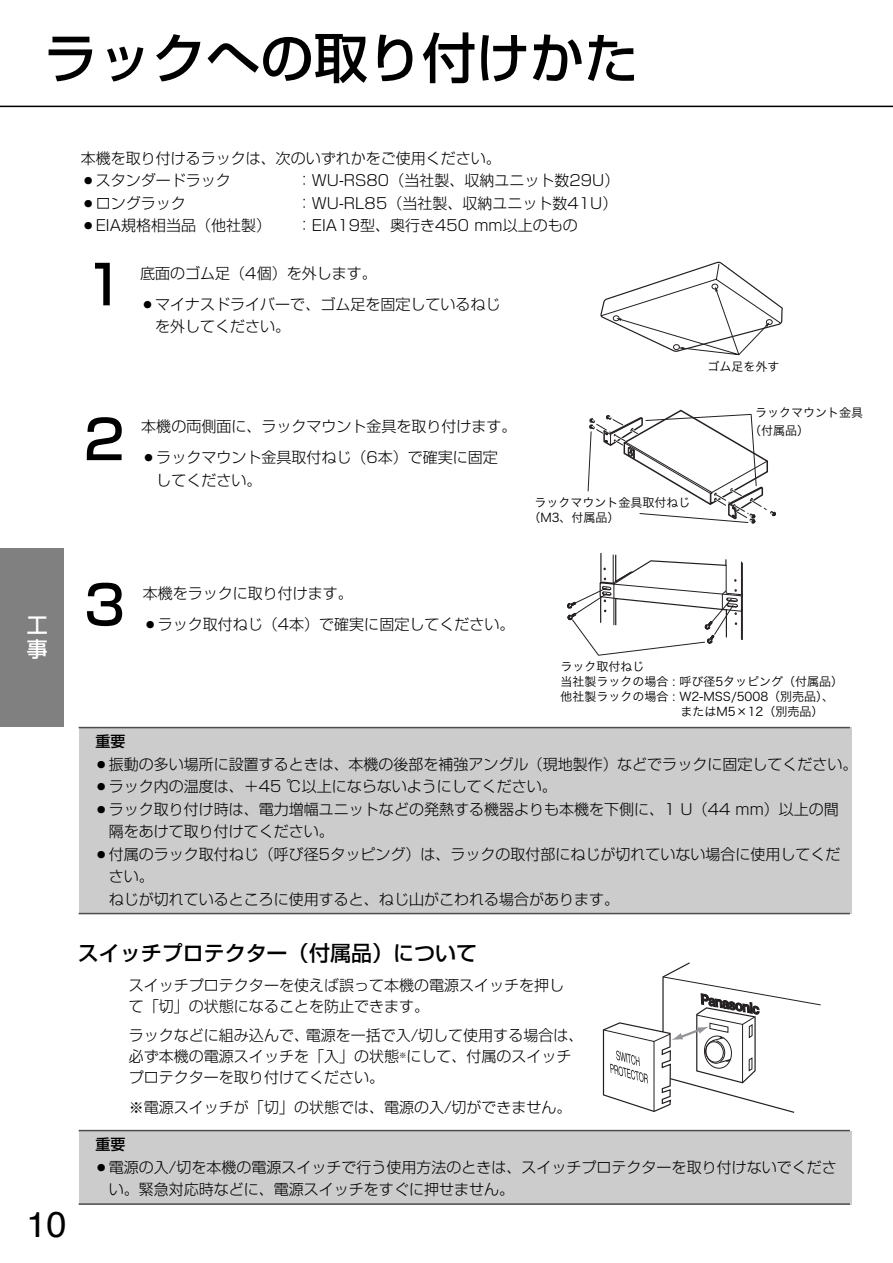
<style>
.page{position:relative;width:893px;height:1263px;background:#fff}
.page>*{position:absolute;margin:0;border:0;box-sizing:border-box;transform-origin:0 0}
.t1{font:500 54px "Shin Go";color:#000}
.t2{font:36px "Helvetica";color:#000}
.t3{font:500 21px "Shin Go";color:#000}
.t4{font:500 21px/24px "Shin Go";color:#fff}
.t5{font:300 15px/22.5px "Shin Go";color:#000}
.t6{font:500 15px "Shin Go";color:#000}
.t7{font:12px/18px "Hira Kaku Pro W3";color:#000}
</style>
<div class="page">
<hr style="left:0;top:106px;width:892px;height:1px;background:#000">
<div style="left:0;top:548px;width:64px;height:178px;background:#808080"></div>
<div style="left:79px;top:728px;width:772px;height:186px;background:#ccc"></div>
<div style="left:79px;top:1131px;width:772px;height:74px;background:#ccc"></div>
<hr style="left:79px;top:727px;width:770px;height:1px;background:#4d4d4d">
<hr style="left:79px;top:913px;width:770px;height:1px;background:#4d4d4d">
<hr style="left:600px;top:553px;width:1px;height:30px;background:#231f20">
<svg style="left:567px;top:554px;width:175px;height:102px"></svg>
<svg style="left:587px;top:262px;width:195px;height:262px"></svg>
<svg style="left:603px;top:962px;width:217px;height:151px"></svg>
<hr style="left:79px;top:1130px;width:770px;height:1px;background:#4d4d4d">
<hr style="left:79px;top:1203px;width:770px;height:2px;background:#4d4d4d">
<h1 class="t1" style="left:44px;top:38px;width:596px">ラックへの取り付けかた</h1>
<p class="t5" style="left:81px;top:149px;width:421px">本機を取り付けるラックは、次のいずれかをご使用ください。</p>
<p class="t5" style="left:81px;top:171px;width:151px">○スタンダードラック</p>
<p class="t5" style="left:297px;top:171px;width:324px">：WU-RS80（当社製、収納ユニット数29U）</p>
<p class="t5" style="left:81px;top:194px;width:106px">○ロングラック</p>
<p class="t5" style="left:297px;top:194px;width:322px">：WU-RL85（当社製、収納ユニット数41U）</p>
<p class="t5" style="left:81px;top:216px;width:192px">○EIA規格相当品（他社製）</p>
<p class="t5" style="left:297px;top:216px;width:282px">：EIA19型、奥行き450 mm以上のもの</p>
<p class="t5" style="left:140px;top:264px;width:238px">底面のゴム足（4個）を外します。</p>
<p class="t5" style="left:155px;top:295px;width:346px;text-indent:-15px">○マイナスドライバーで、ゴム足を固定しているねじを外してください。</p>
<h1 class="t1" style="left:84px;top:265px;width:42px">1</h1>
<h1 class="t1" style="left:84px;top:420px;width:42px">2</h1>
<p class="t5" style="left:141px;top:418px;width:376px">本機の両側面に、ラックマウント金具を取り付けます。</p>
<p class="t5" style="left:156px;top:449px;width:343px;text-indent:-15px">○ラックマウント金具取付ねじ（6本）で確実に固定してください。</p>
<p class="t7" style="left:528px;top:497px;width:163px;line-height:15px;text-indent:6px">ラックマウント金具取付ねじ（M3、付属品）</p>
<p class="t7" style="left:707px;top:359px;width:73px">ゴム足を外す</p>
<p class="t7" style="left:749px;top:405px;width:115px;text-indent:6px">ラックマウント金具（付属品）</p>
<h3 class="t4" style="left:27px;top:615px;width:22px">工事</h3>
<h1 class="t1" style="left:84px;top:585px;width:42px">3</h1>
<p class="t5" style="left:143px;top:584px;width:211px">本機をラックに取り付けます。</p>
<p class="t5" style="left:143px;top:615px;width:373px">○ラック取付ねじ（4本）で確実に固定してください。</p>
<p class="t7" style="left:560px;top:659px;width:169px">ラック取付ねじ　　　　　　　</p>
<p class="t7" style="left:560px;top:674px;width:284px">当社製ラックの場合 : 呼び径5タッピング（付属品）</p>
<p class="t7" style="left:560px;top:689px;width:275px">他社製ラックの場合 : W2-MSS/5008（別売品）、</p>
<p class="t7" style="left:680px;top:704px;width:144px">またはM5×12（別売品）</p>
<p class="t6" style="left:96px;top:736px;width:31px">重要</p>
<p class="t5" style="left:94px;top:755px;width:765px">○振動の多い場所に設置するときは、本機の後部を補強アングル（現地製作）などでラックに固定してください。</p>
<p class="t5" style="left:94px;top:777px;width:464px">○ラック内の温度は、＋45 ℃以上にならないようにしてください。</p>
<p class="t5" style="left:109px;top:800px;width:731px;text-indent:-15px">○ラック取り付け時は、電力増幅ユニットなどの発熱する機器よりも本機を下側に、1 U（44 mm）以上の間隔をあけて取り付けてください。</p>
<p class="t5" style="left:109px;top:845px;width:733px;text-indent:-15px">○付属のラック取付ねじ（呼び径5タッピング）は、ラックの取付部にねじが切れていない場合に使用してください。<br>ねじが切れているところに使用すると、ねじ山がこわれる場合があります。</p>
<h2 class="t2" style="left:27px;top:1209px;width:42px">10</h2>
<h3 class="t3" style="left:78px;top:945px;width:401px">スイッチプロテクター（付属品）について</h3>
<p class="t5" style="left:129px;top:977px;width:437px;line-height:21px">スイッチプロテクターを使えば誤って本機の電源スイッチを押して「切」の状態になることを防止できます。</p>
<p class="t5" style="left:129px;top:1027px;width:456px;line-height:21px">ラックなどに組み込んで、電源を一括で入/切して使用する場合は、必ず本機の電源スイッチを「入」の状態<sup>※</sup>にして、付属のスイッチプロテクターを取り付けてください。</p>
<p class="t5" style="left:129px;top:1098px;width:444px">※電源スイッチが「切」の状態では、電源の入/切ができません。</p>
<p class="t6" style="left:96px;top:1139px;width:31px">重要</p>
<p class="t5" style="left:109px;top:1158px;width:729px;text-indent:-15px">○電源の入/切を本機の電源スイッチで行う使用方法のときは、スイッチプロテクターを取り付けないでください。緊急対応時などに、電源スイッチをすぐに押せません。</p>
</div>
